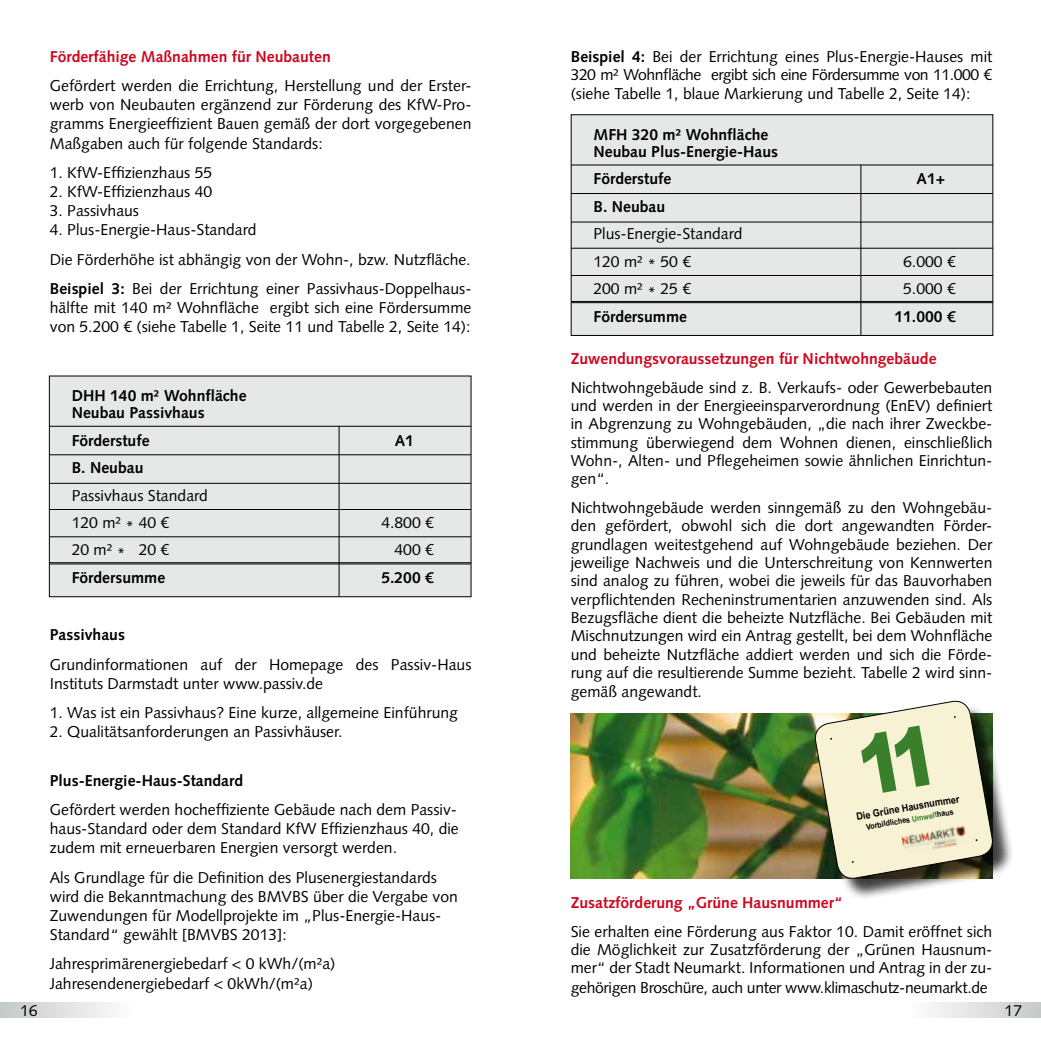
<style>
.page{position:relative;width:1041px;height:1041px;background:#fff}
.page>*{position:absolute;margin:0;border:0;box-sizing:border-box;transform-origin:0 0}
.t1{font:15.75px/18.4px "Syntax LT Std";color:#000}
.t2{font:700 15.75px/17.5px "Syntax LT Std";color:#000}
.t3{font:700 15.75px "Syntax LT Std";color:#cd071e}
.t4{font:700 10.15px "Arial";color:#000;scale:.9 1}
.t5{font:700 7.88px "Arial";color:#000;scale:.9 1}
.s1{font-weight:700}
.s2{color:#3a802c}
</style>
<div class="page">
<svg style="left:0;top:1002px;width:111px;height:15px;background:#dcdede"></svg>
<svg style="left:933px;top:1002px;width:108px;height:15px;background:#dddede"></svg>
<div style="left:49px;top:376px;width:422px;height:221px;background:#e6e7e7"></div>
<hr style="left:49px;top:426px;width:422px;height:1px;background:#000">
<hr style="left:49px;top:454px;width:422px;height:1px;background:#000">
<hr style="left:49px;top:483px;width:422px;height:1px;background:#000">
<hr style="left:49px;top:509px;width:422px;height:1px;background:#000">
<hr style="left:49px;top:536px;width:422px;height:1px;background:#000">
<hr style="left:49px;top:562px;width:422px;height:1px;background:#000">
<hr style="left:49px;top:564px;width:422px;height:1px;background:#000">
<hr style="left:339px;top:426px;width:1px;height:171px;background:#000">
<div style="left:49px;top:376px;width:422px;height:221px;border:1px solid #000"></div>
<div style="left:571px;top:115px;width:421px;height:220px;background:#e6e7e7"></div>
<hr style="left:571px;top:165px;width:422px;height:1px;background:#000">
<hr style="left:571px;top:193px;width:422px;height:1px;background:#000">
<hr style="left:571px;top:222px;width:422px;height:1px;background:#000">
<hr style="left:571px;top:248px;width:422px;height:1px;background:#000">
<hr style="left:571px;top:275px;width:422px;height:1px;background:#000">
<hr style="left:571px;top:301px;width:422px;height:1px;background:#000">
<hr style="left:571px;top:302px;width:422px;height:1px;background:#000">
<hr style="left:860px;top:165px;width:1px;height:170px;background:#000">
<div style="left:571px;top:114px;width:422px;height:222px;border:1px solid #000"></div>
<img style="left:571px;top:713px;width:242px;height:165px">
<div style="left:818px;top:704px;width:196px;height:196px;background:#000;opacity:.75"></div>
<svg style="left:813px;top:700px;width:182px;height:181px;background:#c6c7a8"></svg>
<p class="t3" style="left:50px;top:47px;width:282px">Förderfähige Maßnahmen für Neubauten</p>
<p class="t1" style="left:50px;top:76px;width:423px;line-height:19.2px;text-align:justify">Gefördert werden die Errichtung, Herstellung und der Erster&shy;werb von Neubauten ergänzend zur Förderung des KfW-Pro&shy;gramms Energieeffizient Bauen gemäß der dort vorgegebenen Maßgaben auch für folgende Standards:</p>
<p class="t1" style="left:50px;top:163px;width:164px">1. KfW-Effizienzhaus 55</p>
<p class="t1" style="left:50px;top:182px;width:164px">2. KfW-Effizienzhaus 40</p>
<p class="t1" style="left:50px;top:202px;width:91px">3. Passivhaus</p>
<p class="t1" style="left:50px;top:215px;width:423px;line-height:29.2px">4. Plus-Energie-Haus-Standard<br>Die Förderhöhe ist abhängig von der Wohn-, bzw. Nutzfläche.<br><span class="s1">Beispiel 3:</span> Bei der Errichtung einer Passivhaus-Doppelhaus-</p>
<p class="t1" style="left:50px;top:298px;width:423px;line-height:19.2px">hälfte mit 140 m² Wohnfläche ergibt sich eine Fördersumme von 5.200 € (siehe Tabelle 1, Seite 11 und Tabelle 2, Seite 14):</p>
<p class="t2" style="left:72px;top:387px;width:176px">DHH 140 m² Wohnfläche<br>Neubau Passivhaus</p>
<p class="t2" style="left:72px;top:432px;width:79px">Förderstufe</p>
<p class="t2" style="left:395px;top:432px;width:21px">A1</p>
<p class="t2" style="left:72px;top:459px;width:73px">B. Neubau</p>
<p class="t1" style="left:72px;top:481px;width:138px;line-height:27.5px">Passivhaus Standard<br>120 m² * 40 €</p>
<p class="t1" style="left:381px;top:513px;width:54px">4.800 €</p>
<p class="t1" style="left:72px;top:541px;width:99px">20 m² * 20 €</p>
<p class="t1" style="left:395px;top:541px;width:41px">400 €</p>
<p class="t2" style="left:72px;top:569px;width:95px">Fördersumme</p>
<p class="t2" style="left:381px;top:569px;width:54px">5.200 €</p>
<p class="t2" style="left:50px;top:626px;width:77px">Passivhaus</p>
<p class="t1" style="left:50px;top:654px;width:423px;line-height:19.2px">Grundinformationen auf der Homepage des Passiv-Haus<br>Instituts Darmstadt unter www.passiv.de</p>
<p class="t1" style="left:50px;top:703px;width:410px">1. Was ist ein Passivhaus? Eine kurze, allgemeine Einführung</p>
<p class="t1" style="left:50px;top:723px;width:294px">2. Qualitätsanforderungen an Passivhäuser.</p>
<p class="t2" style="left:50px;top:772px;width:195px">Plus-Energie-Haus-Standard</p>
<p class="t1" style="left:50px;top:800px;width:411px;line-height:19.2px;text-align:justify">Gefördert werden hocheffiziente Gebäude nach dem Passiv&shy;haus-Standard oder dem Standard KfW Effizienzhaus 40, die zudem mit erneuerbaren Energien versorgt werden.</p>
<p class="t1" style="left:50px;top:867px;width:410px;line-height:19.2px">Als Grundlage für die Definition des Plusenergiestandards wird die Bekanntmachung des BMVBS über die Vergabe von Zuwendungen für Modellprojekte im „Plus-Energie-Haus-Standard“ gewählt [BMVBS 2013]:</p>
<p class="t1" style="left:50px;top:954px;width:287px;line-height:19.2px">Jahresprimärenergiebedarf &lt; 0 kWh/(m²a)<br>Jahresendenergiebedarf &lt; 0kWh/(m²a)</p>
<p class="t1" style="left:571px;top:47px;width:423px;line-height:18.9px;text-align:justify"><span class="s1">Beispiel 4:</span> Bei der Errichtung eines Plus-Energie-Hauses mit 320 m² Wohnfläche ergibt sich eine Fördersumme von 11.000 € (siehe Tabelle 1, blaue Markierung und Tabelle 2, Seite 14):</p>
<p class="t2" style="left:593px;top:125px;width:186px">MFH 320 m² Wohnfläche<br>Neubau Plus-Energie-Haus</p>
<p class="t2" style="left:593px;top:170px;width:79px">Förderstufe</p>
<p class="t2" style="left:916px;top:170px;width:30px">A1+</p>
<p class="t2" style="left:593px;top:198px;width:73px">B. Neubau</p>
<p class="t1" style="left:593px;top:220px;width:151px;line-height:27.5px">Plus-Energie-Standard<br>120 m² * 50 €</p>
<p class="t1" style="left:903px;top:252px;width:54px">6.000 €</p>
<p class="t1" style="left:593px;top:280px;width:99px">200 m² * 25 €</p>
<p class="t1" style="left:903px;top:280px;width:54px">5.000 €</p>
<p class="t2" style="left:593px;top:307px;width:95px">Fördersumme</p>
<p class="t2" style="left:894px;top:307px;width:63px">11.000 €</p>
<p class="t3" style="left:571px;top:350px;width:367px">Zuwendungsvoraussetzungen für Nichtwohngebäude</p>
<p class="t1" style="left:571px;top:378px;width:423px;text-align:justify">Nichtwohngebäude sind z. B. Verkaufs- oder Gewerbebauten und werden in der Energieeinsparverordnung (EnEV) definiert in Abgrenzung zu Wohngebäuden, „die nach ihrer Zweckbe&shy;stimmung überwiegend dem Wohnen dienen, einschließlich Wohn-, Alten- und Pflegeheimen sowie ähnlichen Einrichtun&shy;gen“.</p>
<p class="t1" style="left:571px;top:498px;width:423px;text-align:justify">Nichtwohngebäude werden sinngemäß zu den Wohngebäu&shy;den gefördert, obwohl sich die dort angewandten Förder&shy;grundlagen weitestgehend auf Wohngebäude beziehen. Der jeweilige Nachweis und die Unterschreitung von Kennwerten sind analog zu führen, wobei die jeweils für das Bauvorhaben verpflichtenden Recheninstrumentarien anzuwenden sind. Als Bezugsfläche dient die beheizte Nutzfläche. Bei Gebäuden mit Mischnutzungen wird ein Antrag gestellt, bei dem Wohnfläche und beheizte Nutzfläche addiert werden und sich die Förde&shy;rung auf die resultierende Summe bezieht. Tabelle 2 wird sinn&shy;gemäß angewandt.</p>
<p class="t4" style="left:855px;top:810px;width:117px;rotate:-10deg">Die Grüne Hausnummer</p>
<p class="t5" style="left:865px;top:822px;width:100px;rotate:-10deg">Vorbildliches <span class="s2">Umwelt</span>haus</p>
<p class="t3" style="left:571px;top:894px;width:274px">Zusatzförderung „Grüne Hausnummer“</p>
<p class="t1" style="left:571px;top:922px;width:423px;text-align:justify">Sie erhalten eine Förderung aus Faktor 10. Damit eröffnet sich die Möglichkeit zur Zusatzförderung der „Grünen Hausnum&shy;mer“ der Stadt Neumarkt. Informationen und Antrag in der zu&shy;gehörigen Broschüre, auch unter www.klimaschutz-neumarkt.de</p>
<p class="t1" style="left:20px;top:1001px;width:19px">16</p>
<p class="t1" style="left:1005px;top:1001px;width:19px">17</p>
</div>
